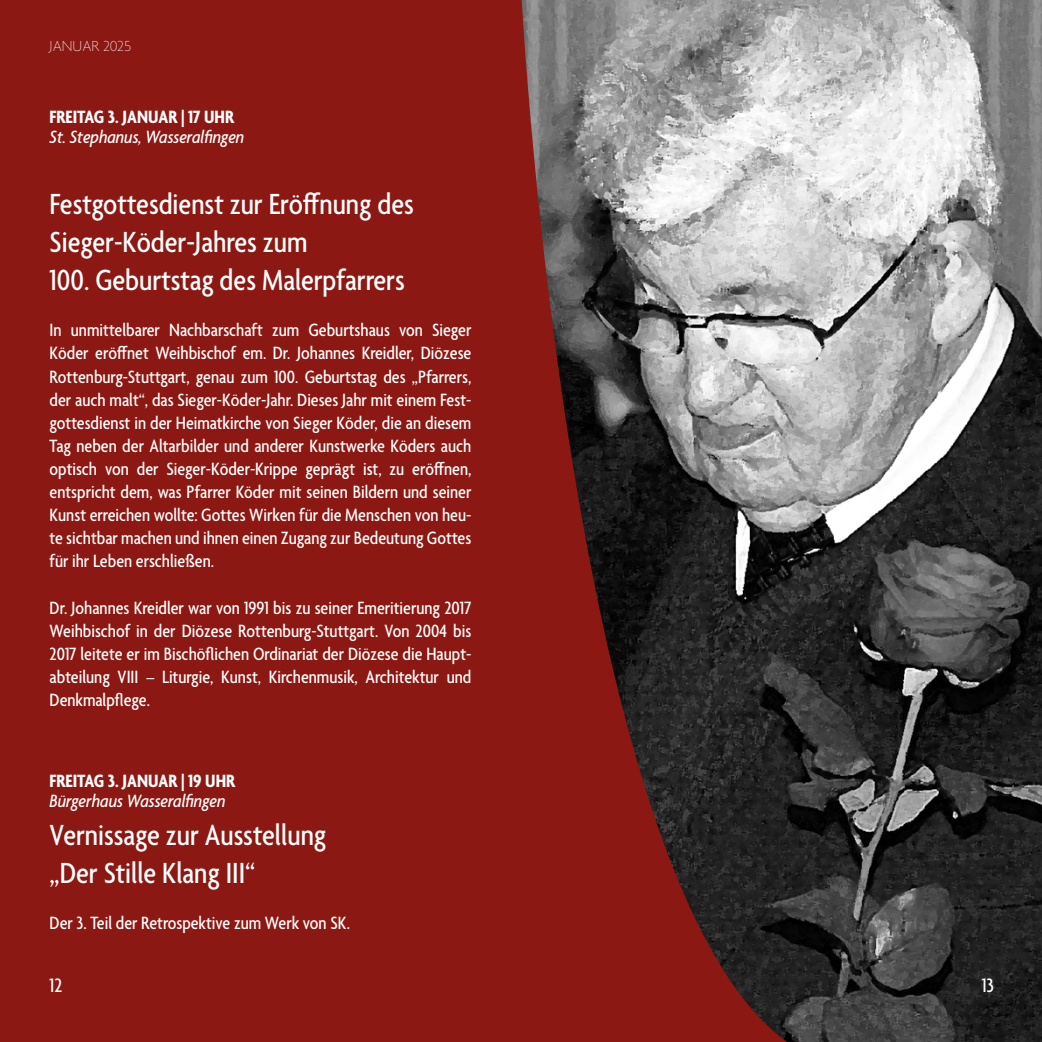
<style>
.page{position:relative;width:1042px;height:1042px;background:#fff}
.page>*{position:absolute;margin:0;border:0;box-sizing:border-box;transform-origin:0 0}
.t1{font:500 condensed 31.5px/37.8px "Agenda";color:#fff}
.t2{font:500 condensed 21px "Agenda";color:#fff}
.t3{font:500 condensed 19.25px/23.1px "Agenda";color:#fff;text-align:justify}
.t4{font:italic 500 condensed 19.25px "Agenda";color:#fff}
.t5{font:700 condensed 19.25px "Agenda";color:#fff}
.t6{font:100 15.75px "Agenda";color:#fff}
</style>
<div class="page">
<div style="left:0;top:0;width:521px;height:1042px;background:#8b1813"></div>
<svg style="left:521px;top:0;width:521px;height:1042px;background:#6f5e5d"></svg>
<p class="t6" style="left:50px;top:37px;width:83px">JANUAR 2025</p>
<p class="t5" style="left:50px;top:106px;width:186px">FREITAG 3. JANUAR | 17 UHR</p>
<p class="t4" style="left:50px;top:126px;width:196px">St. Stephanus, Wasseralfingen</p>
<h1 class="t1" style="left:50px;top:187px;width:366px">Festgottesdienst zur Eröffnung des<br>Sieger-Köder-Jahres zum<br>100. Geburtstag des Malerpfarrers</h1>
<p class="t3" style="left:50px;top:320px;width:423px">In unmittelbarer Nachbarschaft zum Geburtshaus von Sieger Köder eröffnet Weihbischof em. Dr. Johannes Kreidler, Diözese Rottenburg-Stuttgart, genau zum 100. Geburtstag des „Pfarrers, der auch malt“, das Sieger-Köder-Jahr. Dieses Jahr mit einem Fest&shy;gottesdienst in der Heimatkirche von Sieger Köder, die an diesem Tag neben der Altarbilder und anderer Kunstwerke Köders auch optisch von der Sieger-Köder-Krippe geprägt ist, zu eröffnen, entspricht dem, was Pfarrer Köder mit seinen Bildern und seiner Kunst erreichen wollte: Gottes Wirken für die Menschen von heu&shy;te sichtbar machen und ihnen einen Zugang zur Bedeutung Gottes für ihr Leben erschließen.</p>
<p class="t3" style="left:50px;top:597px;width:423px">Dr. Johannes Kreidler war von 1991 bis zu seiner Emeritierung 2017<br>Weihbischof in der Diözese Rottenburg-Stuttgart. Von 2004 bis 2017 leitete er im Bischöflichen Ordinariat der Diözese die Haupt&shy;abteilung VIII – Liturgie, Kunst, Kirchenmusik, Architektur und Denkmalpflege.</p>
<p class="t5" style="left:50px;top:770px;width:187px">FREITAG 3. JANUAR | 19 UHR</p>
<p class="t4" style="left:50px;top:790px;width:177px">Bürgerhaus Wasseralfingen</p>
<h1 class="t1" style="left:50px;top:818px;width:278px">Vernissage zur Ausstellung „Der Stille Klang III“</h1>
<p class="t3" style="left:50px;top:912px;width:302px">Der 3. Teil der Retrospektive zum Werk von SK.</p>
<p class="t2" style="left:50px;top:974px;width:14px">12</p>
<p class="t2" style="left:981px;top:974px;width:14px">13</p>
</div>
